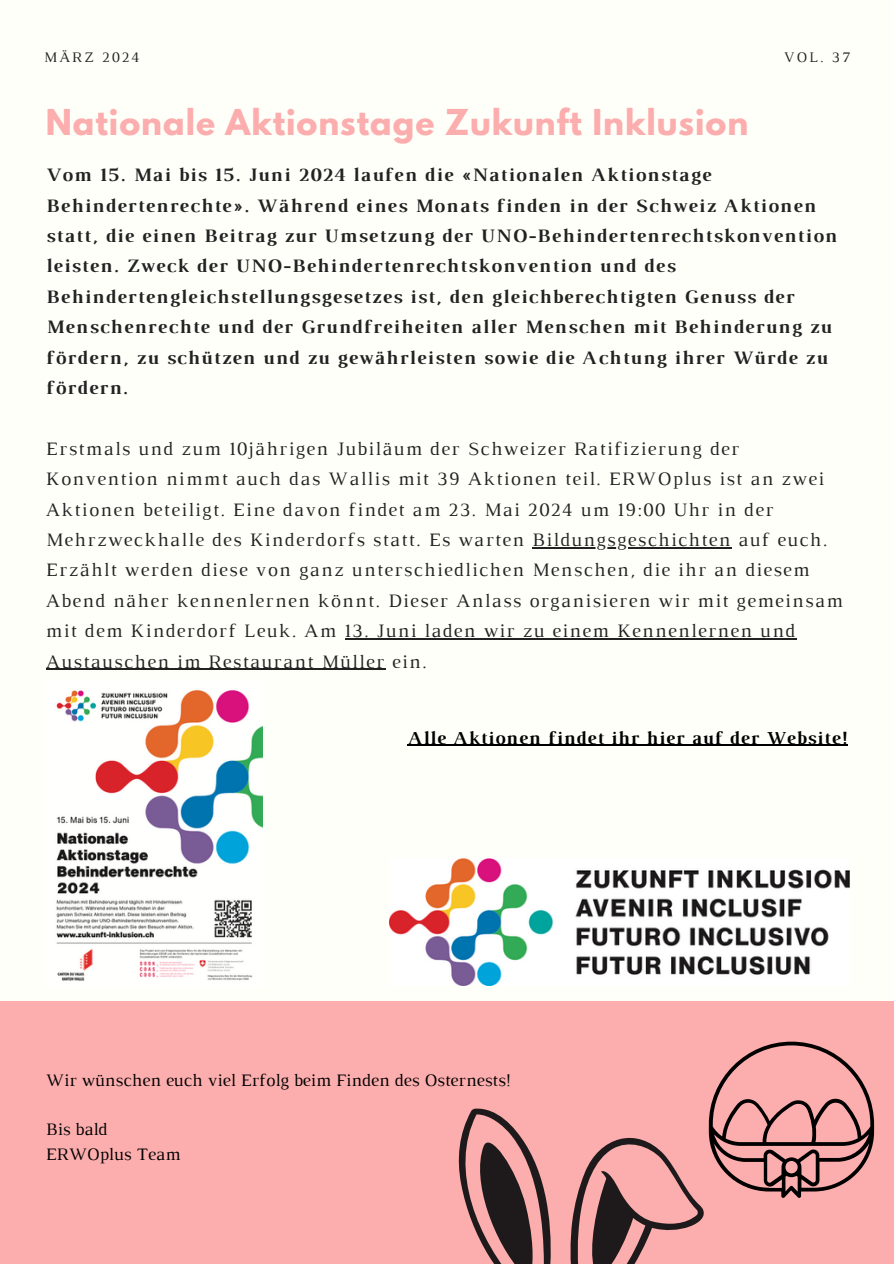
<style>
.page{position:relative;width:894px;height:1264px;background:#fff}
.page>*{position:absolute;margin:0;border:0;box-sizing:border-box;transform-origin:0 0}
.t1{font:700 31.65px "League Spartan";letter-spacing:.03em;color:#fcadad}
.t2{font:19.35px/30.3px "Luthier";letter-spacing:.07em;color:#222}
.t3{font:700 19.35px/30.3px "Luthier";letter-spacing:.07em;color:#222}
.t4{font:700 18.6px "Luthier";letter-spacing:.06em;color:#000}
.t5{font:17.85px/24.8px "Luthier";color:#000}
.t6{font:14.85px "Luthier";letter-spacing:.14em;color:#222}
</style>
<div class="page">
<div style="left:0;top:0;width:893px;height:1263px;background:#fffff9"></div>
<div style="left:0;top:1001px;width:893px;height:262px;background:#fcadad"></div>
<svg style="left:458px;top:1041px;width:415px;height:222px"></svg>
<img style="left:56px;top:690px;width:206px;height:291px">
<img style="left:389px;top:858px;width:460px;height:127px">
<hr style="left:532px;top:547px;width:199px;height:1px;background:#222">
<hr style="left:344px;top:638px;width:452px;height:1px;background:#222">
<hr style="left:46px;top:668px;width:339px;height:1px;background:#222">
<hr style="left:407px;top:744px;width:440px;height:2px;background:#000">
<p class="t6" style="left:44px;top:52px;width:97px">MÄRZ 2024</p>
<p class="t6" style="left:783px;top:52px;width:68px">VOL. 37</p>
<h1 class="t1" style="left:46px;top:106px;width:703px">Nationale Aktionstage Zukunft Inklusion</h1>
<p class="t3" style="left:46px;top:161px;width:792px">Vom 15. Mai bis 15. Juni 2024 laufen die «Nationalen Aktionstage Behindertenrechte». Während eines Monats finden in der Schweiz Aktionen statt, die einen Beitrag zur Umsetzung der UNO-Behindertenrechtskonvention leisten. Zweck der UNO-Behindertenrechtskonvention und des Behindertengleichstellungsgesetzes ist, den gleichberechtigten Genuss der Menschenrechte und der Grundfreiheiten aller Menschen mit Behinderung zu fördern, zu schützen und zu gewährleisten sowie die Achtung ihrer Würde zu fördern.</p>
<p class="t2" style="left:46px;top:435px;width:798px">Erstmals und zum 10jährigen Jubiläum der Schweizer Ratifizierung der Konvention nimmt auch das Wallis mit 39 Aktionen teil. ERWOplus ist an zwei Aktionen beteiligt. Eine davon findet am 23. Mai 2024 um 19:00 Uhr in der Mehrzweckhalle des Kinderdorfs statt. Es warten Bildungsgeschichten auf euch.<br>Erzählt werden diese von ganz unterschiedlichen Menschen, die ihr an diesem Abend näher kennenlernen könnt. Dieser Anlass organisieren wir mit gemeinsam mit dem Kinderdorf Leuk. Am 13. Juni laden wir zu einem Kennenlernen und Austauschen im Restaurant Müller ein.</p>
<p class="t4" style="left:407px;top:731px;width:440px">Alle Aktionen findet ihr hier auf der Website!</p>
<p class="t5" style="left:46px;top:1068px;width:466px">Wir wünschen euch viel Erfolg beim Finden des Osternests!</p>
<p class="t5" style="left:46px;top:1118px;width:136px">Bis bald<br>ERWOplus Team</p>
</div>
